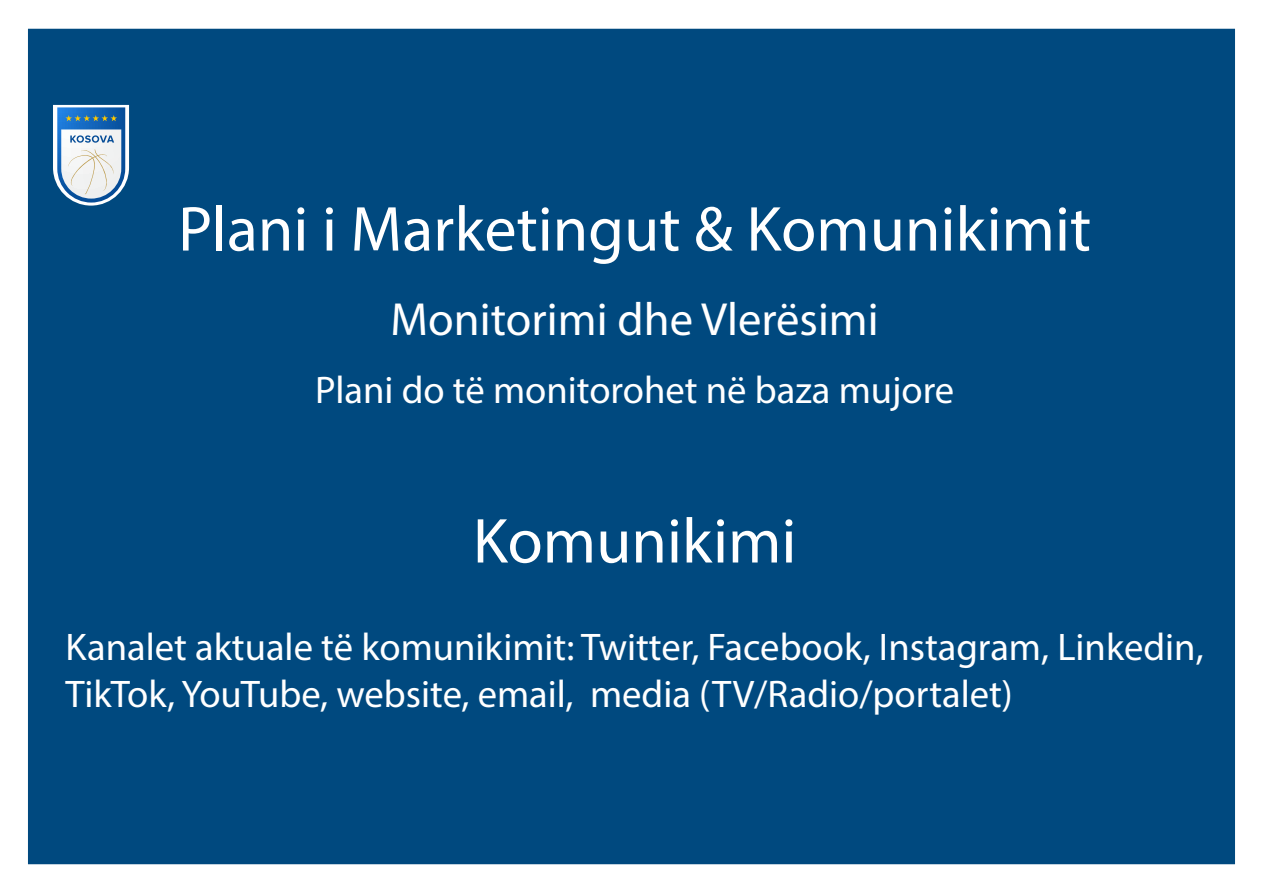
<style>
.page{position:relative;width:1263px;height:893px;background:#fff}
.page>*{position:absolute;margin:0;border:0;box-sizing:border-box;transform-origin:0 0}
.t1{font:64.05px "Myriad Pro";color:#fff}
.t2{font:46.65px "Myriad Pro";color:#fff}
.t3{font:38.55px/46.3px "Myriad Pro";color:#fff}
</style>
<div class="page">
<div style="left:27px;top:28px;width:1209px;height:837px;background:#00497f;border:1px solid #fff"></div>
<svg style="left:53px;top:105px;width:76px;height:101px;background:#9bb9d3"></svg>
<h1 class="t1" style="left:178px;top:190px;width:914px">Plani i Marketingut &amp; Komunikimit</h1>
<p class="t2" style="left:391px;top:291px;width:490px">Monitorimi dhe Vlerësimi</p>
<p class="t3" style="left:315px;top:366px;width:641px">Plani do të monitorohet në baza mujore</p>
<h1 class="t1" style="left:473px;top:501px;width:325px">Komunikimi</h1>
<p class="t3" style="left:66px;top:624px;width:1139px">Kanalet aktuale të komunikimit: Twitter, Facebook, Instagram, Linkedin,<br>TikTok, YouTube, website, email, media (TV/Radio/portalet)</p>
</div>
